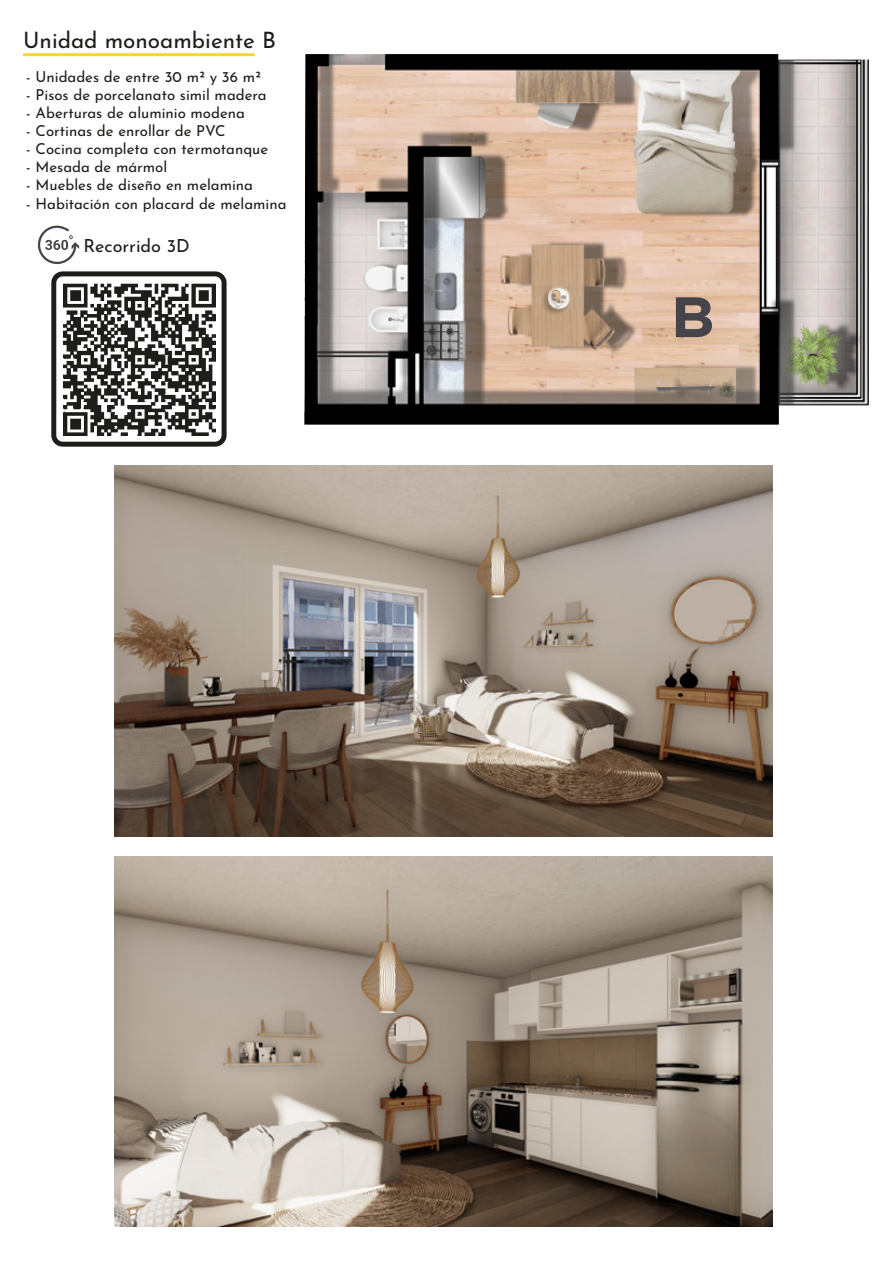
<style>
.page{position:relative;width:893px;height:1263px;background:#fff}
.page>*{position:absolute;margin:0;border:0;box-sizing:border-box;transform-origin:0 0}
.t1{font:700 56.85px "Suprema";color:#44444a}
.t2{font:22.5px "Josefin Sans";color:#1d1d1b}
.t3{font:18px "Josefin Sans";color:#1d1d1b}
.t4{font:15px "Josefin Sans";color:#1d1d1b}
</style>
<div class="page">
<hr style="left:23px;top:53px;width:232px;height:3px;background:#fbd52d">
<svg style="left:37px;top:225px;width:42px;height:39px"></svg>
<img style="left:304px;top:54px;width:565px;height:371px">
<svg style="left:51px;top:271px;width:176px;height:176px"></svg>
<img style="left:63px;top:283px;width:152px;height:152px">
<img style="left:114px;top:466px;width:658px;height:370px">
<img style="left:114px;top:856px;width:658px;height:371px">
<h2 class="t2" style="left:23px;top:21px;width:254px">Unidad monoambiente B</h2>
<p class="t4" style="left:26px;top:65px;width:236px">- Unidades de entre 30 m² y 36 m²</p>
<p class="t4" style="left:26px;top:83px;width:242px">- Pisos de porcelanato simil madera</p>
<p class="t4" style="left:26px;top:101px;width:220px">- Aberturas de aluminio modena</p>
<p class="t4" style="left:26px;top:119px;width:201px">- Cortinas de enrollar de PVC</p>
<p class="t4" style="left:26px;top:137px;width:243px">- Cocina completa con termotanque</p>
<p class="t4" style="left:26px;top:155px;width:142px">- Mesada de mármol</p>
<p class="t4" style="left:26px;top:173px;width:228px">- Muebles de diseño en melamina</p>
<p class="t4" style="left:26px;top:191px;width:262px">- Habitación con placard de melamina</p>
<p class="t3" style="left:83px;top:231px;width:108px">Recorrido 3D</p>
<h1 class="t1" style="left:672px;top:280px;width:44px">B</h1>
</div>
